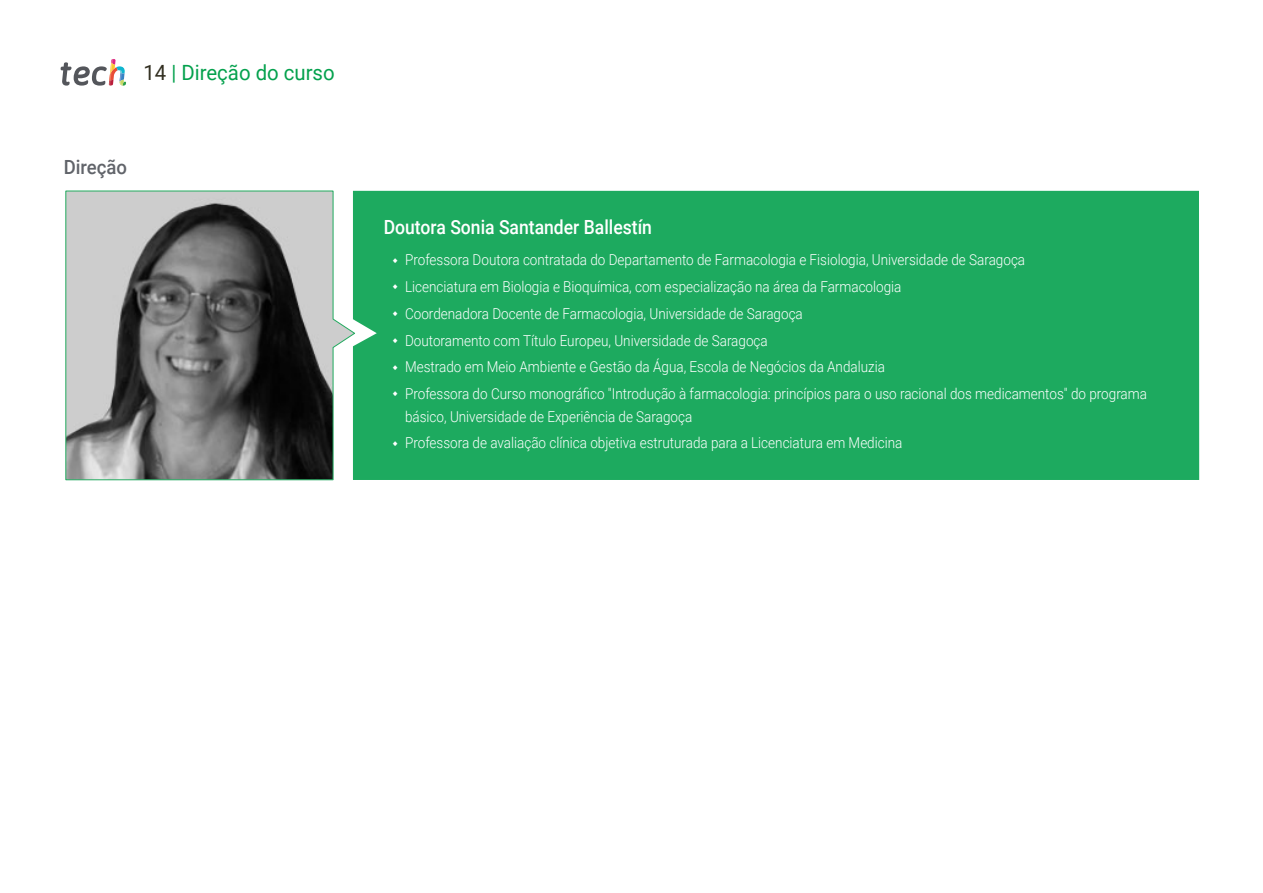
<style>
.page{position:relative;width:1263px;height:893px;background:#fff}
.page>*{position:absolute;margin:0;border:0;box-sizing:border-box;transform-origin:0 0}
.t1{font:21px "Roboto";color:#04a14d}
.t2{font:500 19.5px "Roboto";color:#fff;scale:.9 1}
.t3{font:500 19.5px "Roboto";color:#61646a;scale:.95 1}
.t4{font:300 15px/26.7px "Roboto";color:#fff;scale:.9 1}
.s1{color:#312e20}
</style>
<div class="page">
<svg style="left:61px;top:59px;width:65px;height:27px"></svg>
<div style="left:355px;top:191px;width:844px;height:289px;background:#1daa5f"></div>
<svg style="left:65px;top:191px;width:290px;height:289px"></svg>
<svg style="left:393px;top:258px;width:5px;height:5px"></svg>
<svg style="left:393px;top:284px;width:5px;height:5px"></svg>
<svg style="left:393px;top:311px;width:5px;height:5px"></svg>
<svg style="left:393px;top:338px;width:5px;height:5px"></svg>
<svg style="left:393px;top:365px;width:5px;height:5px"></svg>
<svg style="left:393px;top:391px;width:5px;height:5px"></svg>
<svg style="left:393px;top:441px;width:5px;height:5px"></svg>
<h1 class="t1" style="left:144px;top:57px;width:193px"><span class="s1">14</span> | Direção do curso</h1>
<h2 class="t3" style="left:64px;top:154px;width:68px">Direção</h2>
<h2 class="t2" style="left:384px;top:213px;width:300px">Doutora Sonia Santander Ballestín</h2>
<p class="t4" style="left:405px;top:246px;width:826px">Professora Doutora contratada do Departamento de Farmacologia e Fisiologia, Universidade de Saragoça<br>Licenciatura em Biologia e Bioquímica, com especialização na área da Farmacologia<br>Coordenadora Docente de Farmacologia, Universidade de Saragoça<br>Doutoramento com Título Europeu, Universidade de Saragoça<br>Mestrado em Meio Ambiente e Gestão da Água, Escola de Negócios da Andaluzia<br>Professora do Curso monográfico "Introdução à farmacologia: princípios para o uso racional dos medicamentos" do programa</p>
<p class="t4" style="left:405px;top:402px;width:554px">básico, Universidade de Experiência de Saragoça<br>Professora de avaliação clínica objetiva estruturada para a Licenciatura em Medicina</p>
</div>
